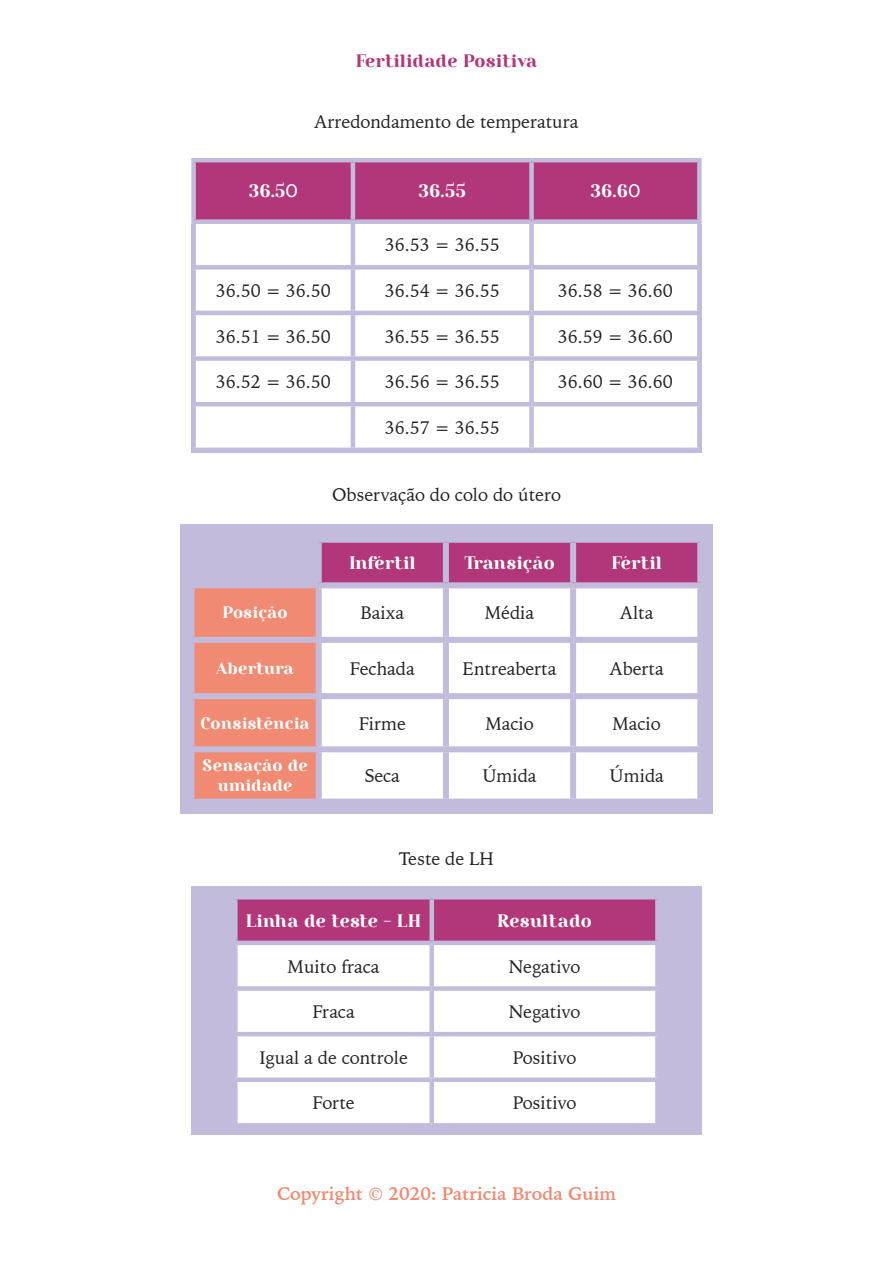
<style>
.page{position:relative;width:893px;height:1263px;background:#fff}
.page>*{position:absolute;margin:0;border:0;box-sizing:border-box;transform-origin:0 0}
.Tabela{font:18px "Iowan Old Style BT Pro";color:#231f20}
.Miolo{font:18px "Rosmatika";color:#fff}
.Miolo-2{font:700 18px "Iowan Old Style BT Pro";color:#f18a72}
.Tabela-2{font:18px "Rosmatika";letter-spacing:-.005em;color:#fff}
.t1{font:18px "Rosmatika";letter-spacing:-.005em;color:#b1377a}
.Tabela-3{font:16.5px/19.8px "Rosmatika";color:#fff;text-align:center}
</style>
<div class="page">
<div style="left:191px;top:886px;width:511px;height:249px;background:#c2bbdc"></div>
<div style="left:238px;top:899px;width:417px;height:42px;background:#b1377a"></div>
<div style="left:238px;top:945px;width:417px;height:178px;background:#fff"></div>
<div style="left:429px;top:899px;width:5px;height:42px;background:#c2bbdc"></div>
<div style="left:429px;top:945px;width:5px;height:41px;background:#c2bbdc"></div>
<div style="left:233px;top:986px;width:199px;height:5px;background:#c2bbdc"></div>
<div style="left:432px;top:986px;width:228px;height:5px;background:#c2bbdc"></div>
<div style="left:429px;top:991px;width:5px;height:41px;background:#c2bbdc"></div>
<hr style="left:233px;top:1032px;width:199px;height:4px;background:#c2bbdc">
<hr style="left:432px;top:1032px;width:228px;height:4px;background:#c2bbdc">
<div style="left:429px;top:1036px;width:5px;height:41px;background:#c2bbdc"></div>
<div style="left:233px;top:1077px;width:199px;height:5px;background:#c2bbdc"></div>
<div style="left:432px;top:1077px;width:228px;height:5px;background:#c2bbdc"></div>
<div style="left:429px;top:1082px;width:5px;height:41px;background:#c2bbdc"></div>
<div style="left:180px;top:525px;width:533px;height:289px;background:#c2bbdc"></div>
<svg style="left:195px;top:543px;width:502px;height:256px;background:#d67481"></svg>
<div style="left:322px;top:588px;width:375px;height:211px;background:#fff"></div>
<div style="left:316px;top:543px;width:6px;height:39px;background:#c2bbdc"></div>
<div style="left:443px;top:543px;width:6px;height:39px;background:#c2bbdc"></div>
<div style="left:570px;top:543px;width:6px;height:39px;background:#c2bbdc"></div>
<div style="left:189px;top:582px;width:130px;height:6px;background:#c2bbdc"></div>
<div style="left:319px;top:582px;width:127px;height:6px;background:#c2bbdc"></div>
<div style="left:316px;top:588px;width:6px;height:49px;background:#c2bbdc"></div>
<div style="left:446px;top:582px;width:127px;height:6px;background:#c2bbdc"></div>
<div style="left:443px;top:588px;width:6px;height:49px;background:#c2bbdc"></div>
<div style="left:573px;top:582px;width:130px;height:6px;background:#c2bbdc"></div>
<div style="left:570px;top:588px;width:6px;height:49px;background:#c2bbdc"></div>
<div style="left:189px;top:637px;width:130px;height:6px;background:#c2bbdc"></div>
<div style="left:319px;top:637px;width:127px;height:6px;background:#c2bbdc"></div>
<div style="left:316px;top:643px;width:6px;height:50px;background:#c2bbdc"></div>
<div style="left:446px;top:637px;width:127px;height:6px;background:#c2bbdc"></div>
<div style="left:443px;top:643px;width:6px;height:50px;background:#c2bbdc"></div>
<div style="left:573px;top:637px;width:130px;height:6px;background:#c2bbdc"></div>
<div style="left:570px;top:643px;width:6px;height:50px;background:#c2bbdc"></div>
<div style="left:189px;top:693px;width:130px;height:6px;background:#c2bbdc"></div>
<div style="left:319px;top:693px;width:127px;height:6px;background:#c2bbdc"></div>
<div style="left:316px;top:699px;width:6px;height:47px;background:#c2bbdc"></div>
<div style="left:446px;top:693px;width:127px;height:6px;background:#c2bbdc"></div>
<div style="left:443px;top:699px;width:6px;height:47px;background:#c2bbdc"></div>
<div style="left:573px;top:693px;width:130px;height:6px;background:#c2bbdc"></div>
<div style="left:570px;top:699px;width:6px;height:47px;background:#c2bbdc"></div>
<div style="left:189px;top:746px;width:130px;height:6px;background:#c2bbdc"></div>
<div style="left:319px;top:746px;width:127px;height:6px;background:#c2bbdc"></div>
<div style="left:316px;top:752px;width:6px;height:47px;background:#c2bbdc"></div>
<div style="left:446px;top:746px;width:127px;height:6px;background:#c2bbdc"></div>
<div style="left:443px;top:752px;width:6px;height:47px;background:#c2bbdc"></div>
<div style="left:573px;top:746px;width:130px;height:6px;background:#c2bbdc"></div>
<div style="left:570px;top:752px;width:6px;height:47px;background:#c2bbdc"></div>
<div style="left:196px;top:162px;width:501px;height:57px;background:#b1377a"></div>
<svg style="left:196px;top:224px;width:501px;height:224px"></svg>
<hr style="left:191px;top:158px;width:162px;height:4px;background:#c2bbdc">
<div style="left:191px;top:162px;width:5px;height:57px;background:#c2bbdc"></div>
<hr style="left:353px;top:158px;width:178px;height:4px;background:#c2bbdc">
<hr style="left:351px;top:162px;width:4px;height:57px;background:#c2bbdc">
<hr style="left:531px;top:158px;width:171px;height:4px;background:#c2bbdc">
<div style="left:529px;top:162px;width:5px;height:57px;background:#c2bbdc"></div>
<div style="left:697px;top:162px;width:5px;height:57px;background:#c2bbdc"></div>
<div style="left:191px;top:219px;width:162px;height:5px;background:#c2bbdc"></div>
<div style="left:191px;top:224px;width:5px;height:41px;background:#c2bbdc"></div>
<div style="left:353px;top:219px;width:178px;height:5px;background:#c2bbdc"></div>
<hr style="left:351px;top:224px;width:4px;height:41px;background:#c2bbdc">
<div style="left:531px;top:219px;width:171px;height:5px;background:#c2bbdc"></div>
<div style="left:529px;top:224px;width:5px;height:41px;background:#c2bbdc"></div>
<div style="left:697px;top:224px;width:5px;height:41px;background:#c2bbdc"></div>
<div style="left:191px;top:265px;width:162px;height:5px;background:#c2bbdc"></div>
<div style="left:191px;top:270px;width:5px;height:41px;background:#c2bbdc"></div>
<div style="left:353px;top:265px;width:178px;height:5px;background:#c2bbdc"></div>
<hr style="left:351px;top:270px;width:4px;height:41px;background:#c2bbdc">
<div style="left:531px;top:265px;width:171px;height:5px;background:#c2bbdc"></div>
<div style="left:529px;top:270px;width:5px;height:41px;background:#c2bbdc"></div>
<div style="left:697px;top:270px;width:5px;height:41px;background:#c2bbdc"></div>
<hr style="left:191px;top:311px;width:162px;height:4px;background:#c2bbdc">
<div style="left:191px;top:315px;width:5px;height:41px;background:#c2bbdc"></div>
<hr style="left:353px;top:311px;width:178px;height:4px;background:#c2bbdc">
<hr style="left:351px;top:315px;width:4px;height:41px;background:#c2bbdc">
<hr style="left:531px;top:311px;width:171px;height:4px;background:#c2bbdc">
<div style="left:529px;top:315px;width:5px;height:41px;background:#c2bbdc"></div>
<div style="left:697px;top:315px;width:5px;height:41px;background:#c2bbdc"></div>
<div style="left:191px;top:356px;width:162px;height:5px;background:#c2bbdc"></div>
<div style="left:191px;top:361px;width:5px;height:41px;background:#c2bbdc"></div>
<div style="left:353px;top:356px;width:178px;height:5px;background:#c2bbdc"></div>
<hr style="left:351px;top:361px;width:4px;height:41px;background:#c2bbdc">
<div style="left:531px;top:356px;width:171px;height:5px;background:#c2bbdc"></div>
<div style="left:529px;top:361px;width:5px;height:41px;background:#c2bbdc"></div>
<div style="left:697px;top:361px;width:5px;height:41px;background:#c2bbdc"></div>
<hr style="left:191px;top:402px;width:162px;height:4px;background:#c2bbdc">
<div style="left:191px;top:406px;width:5px;height:42px;background:#c2bbdc"></div>
<hr style="left:353px;top:402px;width:178px;height:4px;background:#c2bbdc">
<hr style="left:351px;top:406px;width:4px;height:42px;background:#c2bbdc">
<hr style="left:531px;top:402px;width:171px;height:4px;background:#c2bbdc">
<div style="left:529px;top:406px;width:5px;height:42px;background:#c2bbdc"></div>
<div style="left:697px;top:406px;width:5px;height:42px;background:#c2bbdc"></div>
<hr style="left:191px;top:448px;width:162px;height:4px;background:#c2bbdc">
<hr style="left:353px;top:448px;width:178px;height:4px;background:#c2bbdc">
<hr style="left:531px;top:448px;width:171px;height:4px;background:#c2bbdc">
<p class="t1" style="left:356px;top:51px;width:183px">Fertilidade Positiva</p>
<p class="Tabela" style="left:314px;top:110px;width:265px">Arredondamento de temperatura</p>
<p class="Tabela-2" style="left:249px;top:181px;width:51px">36.50</p>
<p class="Miolo" style="left:418px;top:181px;width:49px">36.55</p>
<p class="Miolo" style="left:590px;top:181px;width:51px">36.60</p>
<p class="Tabela" style="left:385px;top:233px;width:117px">36.53 = 36.55</p>
<p class="Tabela" style="left:216px;top:279px;width:117px">36.50 = 36.50</p>
<p class="Tabela" style="left:385px;top:279px;width:117px">36.54 = 36.55</p>
<p class="Tabela" style="left:558px;top:279px;width:117px">36.58 = 36.60</p>
<p class="Tabela" style="left:216px;top:324px;width:117px">36.51 = 36.50</p>
<p class="Tabela" style="left:385px;top:324px;width:117px">36.55 = 36.55</p>
<p class="Tabela" style="left:558px;top:324px;width:117px">36.59 = 36.60</p>
<p class="Tabela" style="left:216px;top:370px;width:117px">36.52 = 36.50</p>
<p class="Tabela" style="left:385px;top:370px;width:117px">36.56 = 36.55</p>
<p class="Tabela" style="left:558px;top:370px;width:117px">36.60 = 36.60</p>
<p class="Tabela" style="left:385px;top:416px;width:117px">36.57 = 36.55</p>
<p class="Tabela" style="left:332px;top:483px;width:230px">Observação do colo do útero</p>
<p class="Miolo" style="left:349px;top:553px;width:68px">Infértil</p>
<p class="Miolo" style="left:464px;top:553px;width:92px">Transição</p>
<p class="Miolo" style="left:611px;top:553px;width:52px">Fértil</p>
<p class="Tabela-3" style="left:222px;top:604px;width:67px">Posição</p>
<p class="Tabela" style="left:361px;top:601px;width:45px">Baixa</p>
<p class="Tabela" style="left:485px;top:601px;width:51px">Média</p>
<p class="Tabela" style="left:620px;top:601px;width:35px">Alta</p>
<p class="Tabela-3" style="left:216px;top:659px;width:79px">Abertura</p>
<p class="Tabela" style="left:350px;top:657px;width:66px">Fechada</p>
<p class="Tabela" style="left:463px;top:657px;width:95px">Entreaberta</p>
<p class="Tabela" style="left:610px;top:657px;width:55px">Aberta</p>
<p class="Tabela-3" style="left:200px;top:714px;width:111px">Consistência</p>
<p class="Tabela" style="left:359px;top:711px;width:49px">Firme</p>
<p class="Tabela" style="left:485px;top:711px;width:50px">Macio</p>
<p class="Tabela" style="left:612px;top:711px;width:50px">Macio</p>
<p class="Tabela-3" style="left:202px;top:757px;width:107px">Sensação de umidade</p>
<p class="Tabela" style="left:365px;top:764px;width:37px">Seca</p>
<p class="Tabela" style="left:482px;top:764px;width:56px">Úmida</p>
<p class="Tabela" style="left:610px;top:764px;width:56px">Úmida</p>
<p class="Tabela" style="left:399px;top:847px;width:96px">Teste de LH</p>
<p class="Tabela-2" style="left:246px;top:910px;width:177px">Linha de teste - LH</p>
<p class="Miolo" style="left:497px;top:910px;width:96px">Resultado</p>
<p class="Tabela" style="left:288px;top:954px;width:93px">Muito fraca</p>
<p class="Tabela" style="left:509px;top:954px;width:73px">Negativo</p>
<p class="Tabela" style="left:312px;top:1000px;width:44px">Fraca</p>
<p class="Tabela" style="left:509px;top:1000px;width:73px">Negativo</p>
<p class="Tabela" style="left:259px;top:1045px;width:150px">Igual a de controle</p>
<p class="Tabela" style="left:513px;top:1045px;width:65px">Positivo</p>
<p class="Tabela" style="left:312px;top:1091px;width:44px">Forte</p>
<p class="Tabela" style="left:513px;top:1091px;width:65px">Positivo</p>
<p class="Miolo-2" style="left:277px;top:1182px;width:340px">Copyright © 2020: Patricia Broda Guim</p>
</div>
